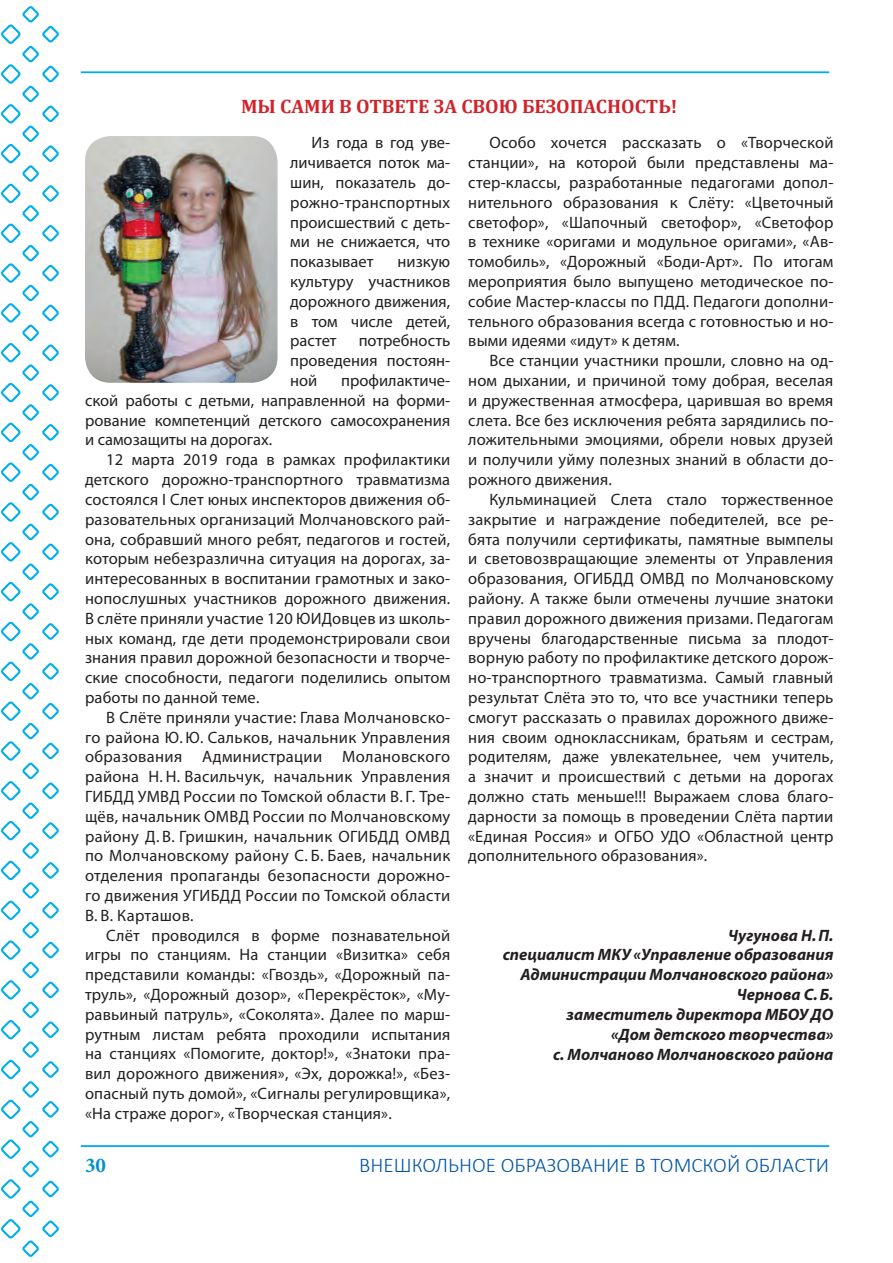
<style>
.page{position:relative;width:893px;height:1263px;background:#fff}
.page>*{position:absolute;margin:0;border:0;box-sizing:border-box;transform-origin:0 0}
.t1{font:300 21px "Calibri";color:#0155a7}
.t2{font:700 21px "Minion Pro";color:#008fd4}
.Заг_оловок{font:700 19.5px "Cambria";color:#d1232a}
.Основа__копия{font:16.5px/19.8px "Myriad Pro";letter-spacing:.01em;color:#231f20;text-align:justify}
.Основа__копия-2{font:italic 700 16.5px/19.8px "Myriad Pro";color:#231f20;text-align:right}
</style>
<div class="page">
<hr style="left:81px;top:71px;width:748px;height:2px;background:#00aced">
<hr style="left:81px;top:1145px;width:748px;height:2px;background:#00aced">
<svg style="left:1px;top:6px;width:58px;height:1251px"></svg>
<img style="left:85px;top:136px;width:192px;height:247px">
<p class="Заг_оловок" style="left:241px;top:93px;width:438px">МЫ САМИ В ОТВЕТЕ ЗА СВОЮ БЕЗОПАСНОСТЬ!</p>
<p class="Основа__копия" style="left:290px;top:133px;width:162px;text-indent:21px">Из года в год уве&shy;личивается поток ма&shy;шин, показатель до&shy;рожно-транспортных происшествий с деть&shy;ми не снижается, что показывает</p>
<p class="Основа__копия" style="left:468px;top:133px;width:367px;text-indent:21px">Особо хочется рассказать о «Творческой станции», на которой были представлены ма&shy;стер-классы, разработанные педагогами допол&shy;нительного образования к Слёту: «Цветочный светофор», «Шапочный светофор», «Светофор в технике «оригами и модульное оригами», «Ав&shy;томобиль», «Дорожный «Боди-Арт». По итогам мероприятия было выпущено методическое по&shy;собие Мастер-классы по ПДД. Педагоги дополни&shy;тельного образования всегда с готовностью и но&shy;выми идеями «идут» к детям.</p>
<p class="Основа__копия" style="left:468px;top:351px;width:367px;text-indent:21px">Все станции участники прошли, словно на од&shy;ном дыхании, и причиной тому добрая, веселая и дружественная атмосфера, царившая во время слета. Все без исключения ребята зарядились по&shy;ложительными эмоциями, обрели новых друзей и получили уйму полезных знаний в области до&shy;рожного движения.</p>
<p class="Основа__копия" style="left:468px;top:489px;width:367px;text-indent:21px">Кульминацией Слета стало торжественное закрытие и награждение победителей, все ре&shy;бята получили сертификаты, памятные вымпелы и световозвращающие элементы от Управления образования, ОГИБДД ОМВД по Молчановскому району. А также были отмечены лучшие знатоки правил дорожного движения призами. Педагогам вручены благодарственные письма за плодот&shy;ворную работу по профилактике детского дорож&shy;но-транспортного травматизма. Самый главный результат Слёта это то, что все участники теперь смогут рассказать о правилах дорожного движе&shy;ния своим одноклассникам, братьям и сестрам, родителям, даже увлекательнее, чем учитель, а значит и происшествий с детьми на дорогах должно стать меньше!!! Выражаем слова благо&shy;дарности за помощь в проведении Слёта партии «Единая Россия» и ОГБО УДО «Областной центр дополнительного образования».</p>
<p class="Основа__копия" style="left:290px;top:252px;width:162px;text-indent:107px">низкую культуру участников дорожного движения, в том числе детей, растет</p>
<p class="Основа__копия" style="left:290px;top:331px;width:162px;text-indent:68px">потребность проведения постоян&shy;ной</p>
<p class="Основа__копия" style="left:85px;top:370px;width:367px;text-indent:256px">профилактиче&shy;ской работы с детьми, направленной на форми&shy;рование компетенций детского самосохранения и самозащиты на дорогах.</p>
<p class="Основа__копия" style="left:85px;top:450px;width:367px;text-indent:21px">12 марта 2019 года в рамках профилактики детского дорожно-транспортного травматизма состоялся I Слет юных инспекторов движения об&shy;разовательных организаций Молчановского рай&shy;она, собравший много ребят, педагогов и гостей, которым небезразлична ситуация на дорогах, за&shy;интересованных в воспитании грамотных и зако&shy;нопослушных участников дорожного движения.<br>В слёте приняли участие 120 ЮИДовцев из школь&shy;ных команд, где дети продемонстрировали свои знания правил дорожной безопасности и творче&shy;ские способности, педагоги поделились опытом работы по данной теме.</p>
<p class="Основа__копия" style="left:85px;top:707px;width:367px;text-indent:21px">В Слёте приняли участие: Глава Молчановско&shy;го района Ю. Ю. Сальков, начальник Управления образования Администрации Молановского района Н. Н. Васильчук, начальник Управления ГИБДД УМВД России по Томской области В. Г. Тре&shy;щёв, начальник ОМВД России по Молчановскому району Д. В. Гришкин, начальник ОГИБДД ОМВД по Молчановскому району С. Б. Баев, начальник отделения пропаганды безопасности дорожно&shy;го движения УГИБДД России по Томской области В. В. Карташов.</p>
<p class="Основа__копия" style="left:85px;top:925px;width:367px;text-indent:21px">Слёт проводился в форме познавательной игры по станциям. На станции «Визитка» себя представили команды: «Гвоздь», «Дорожный па&shy;труль», «Дорожный дозор», «Перекрёсток», «Му&shy;равьиный патруль», «Соколята». Далее по марш&shy;рутным листам ребята проходили испытания на станциях «Помогите, доктор!», «Знатоки пра&shy;вил дорожного движения», «Эх, дорожка!», «Без&shy;опасный путь домой», «Сигналы регулировщика», «На страже дорог», «Творческая станция».</p>
<p class="Основа__копия-2" style="left:503px;top:925px;width:332px">Чугунова Н.П.<br>специалист МКУ «Управление образования</p>
<p class="Основа__копия-2" style="left:520px;top:964px;width:314px">Администрации Молчановского района»</p>
<p class="Основа__копия-2" style="left:737px;top:984px;width:98px">Чернова С.Б.</p>
<p class="Основа__копия-2" style="left:553px;top:1004px;width:282px">заместитель директора МБОУ ДО «Дом детского творчества»<br>с. Молчаново Молчановского района</p>
<p class="t2" style="left:85px;top:1150px;width:22px">30</p>
<p class="t1" style="left:359px;top:1152px;width:471px">ВНЕШКОЛЬНОЕ ОБРАЗОВАНИЕ В ТОМСКОЙ ОБЛАСТИ</p>
</div>
